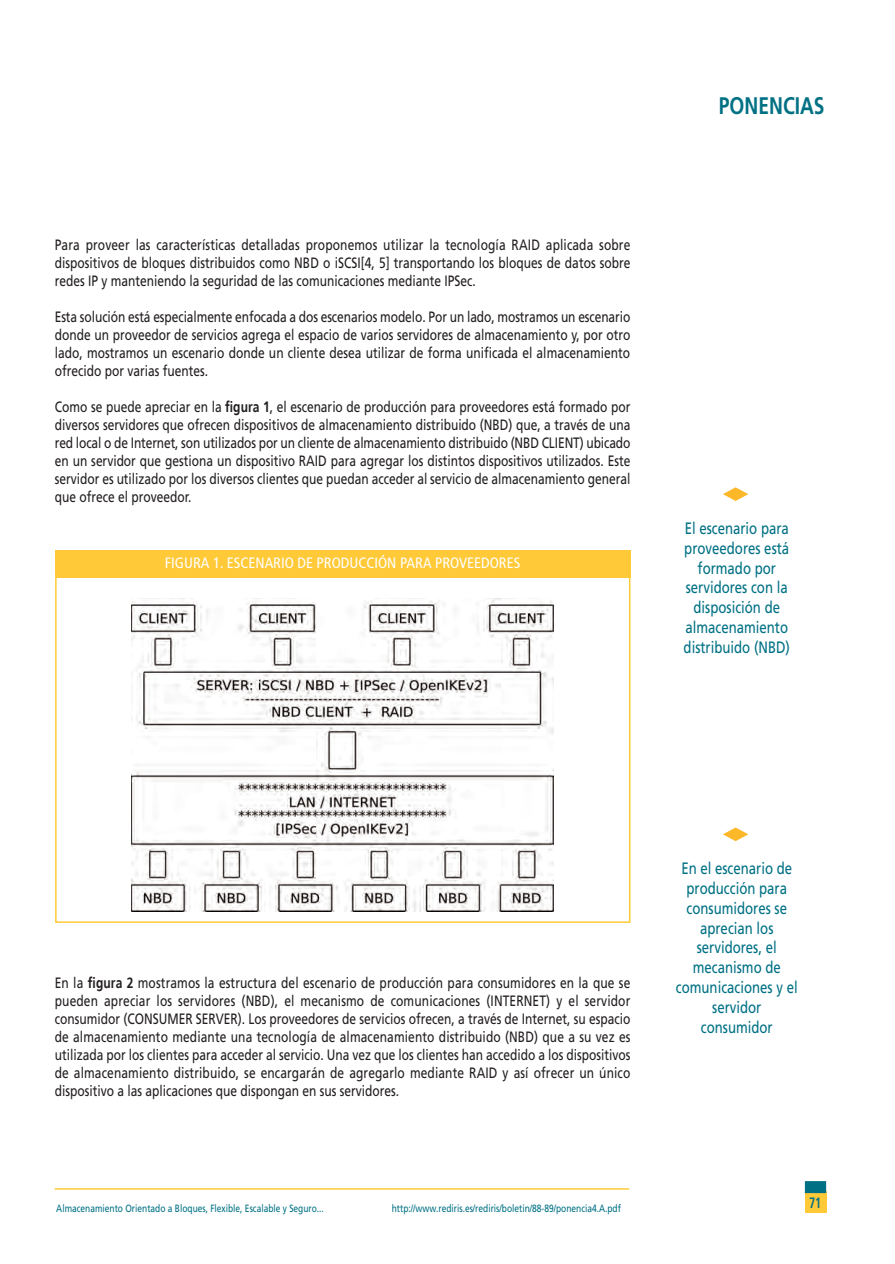
<style>
.page{position:relative;width:895px;height:1264px;background:#fff}
.page>*{position:absolute;margin:0;border:0;box-sizing:border-box;transform-origin:0 0}
.t1{font:700 24px "Frutiger LT Std";color:#007184;scale:.8 1}
.t2{font:16.5px/19.8px "Frutiger LT Std";color:#007184;text-align:center;scale:.8 1}
.t3{font:15px/18px "Frutiger";color:#231f20;text-align:justify;scale:.8 1}
.t4{font:condensed 15px "Frutiger LT Std";color:#fff}
.t5{font:700 condensed 15px "Frutiger LT Std";color:#007184;scale:.8 1}
.t6{font:10.5px "Frutiger LT Std";color:#007184;scale:.8 1}
.s1{font-family:"Frutiger LT";font-weight:700}
</style>
<div class="page">
<div style="left:804px;top:1191px;width:22px;height:22px;background:#ffc938"></div>
<div style="left:804px;top:1181px;width:22px;height:12px;background:#007184"></div>
<hr style="left:55px;top:1188px;width:574px;height:2px;background:#ffc938">
<svg style="left:723px;top:487px;width:25px;height:14px"></svg>
<svg style="left:723px;top:827px;width:25px;height:14px"></svg>
<img style="left:132px;top:599px;width:421px;height:312px">
<div style="left:55px;top:550px;width:575px;height:28px;background:#ffc938"></div>
<p class="t3" style="left:55px;top:237px;width:721px">Para proveer las características detalladas proponemos utilizar la tecnología RAID aplicada sobre dispositivos de bloques distribuidos como NBD o iSCSI[4, 5] transportando los bloques de datos sobre redes IP y manteniendo la seguridad de las comunicaciones mediante IPSec.</p>
<p class="t3" style="left:55px;top:309px;width:721px">Esta solución está especialmente enfocada a dos escenarios modelo. Por un lado, mostramos un escenario donde un proveedor de servicios agrega el espacio de varios servidores de almacenamiento y, por otro lado, mostramos un escenario donde un cliente desea utilizar de forma unificada el almacenamiento ofrecido por varias fuentes.</p>
<p class="t3" style="left:55px;top:399px;width:721px">Como se puede apreciar en la <span class="s1">figura 1</span>, el escenario de producción para proveedores está formado por diversos servidores que ofrecen dispositivos de almacenamiento distribuido (NBD) que, a través de una red local o de Internet, son utilizados por un cliente de almacenamiento distribuido (NBD CLIENT) ubicado en un servidor que gestiona un dispositivo RAID para agregar los distintos dispositivos utilizados. Este servidor es utilizado por los diversos clientes que puedan acceder al servicio de almacenamiento general que ofrece el proveedor.</p>
<p class="t4" style="left:165px;top:557px;width:357px">FIGURA 1. ESCENARIO DE PRODUCCIÓN PARA PROVEEDORES</p>
<h1 class="t1" style="left:719px;top:96px;width:134px">PONENCIAS</h1>
<p class="t2" style="left:683px;top:520px;width:134px">El escenario para proveedores está formado por servidores con la disposición de almacenamiento distribuido (NBD)</p>
<p class="t3" style="left:55px;top:975px;width:721px">En la <span class="s1">figura 2</span> mostramos la estructura del escenario de producción para consumidores en la que se pueden apreciar los servidores (NBD), el mecanismo de comunicaciones (INTERNET) y el servidor consumidor (CONSUMER SERVER). Los proveedores de servicios ofrecen, a través de Internet, su espacio de almacenamiento mediante una tecnología de almacenamiento distribuido (NBD) que a su vez es utilizada por los clientes para acceder al servicio. Una vez que los clientes han accedido a los dispositivos de almacenamiento distribuido, se encargarán de agregarlo mediante RAID y así ofrecer un único dispositivo a las aplicaciones que dispongan en sus servidores.</p>
<p class="t6" style="left:56px;top:1204px;width:336px">Almacenamiento Orientado a Bloques, Flexible, Escalable y Seguro...</p>
<p class="t6" style="left:391px;top:1204px;width:288px">http://www.rediris.es/rediris/boletin/88-89/ponencia4.A.pdf</p>
<p class="t2" style="left:675px;top:860px;width:154px">En el escenario de producción para consumidores se aprecian los servidores, el mecanismo de comunicaciones y el servidor consumidor</p>
<p class="t5" style="left:809px;top:1196px;width:17px">71</p>
</div>
